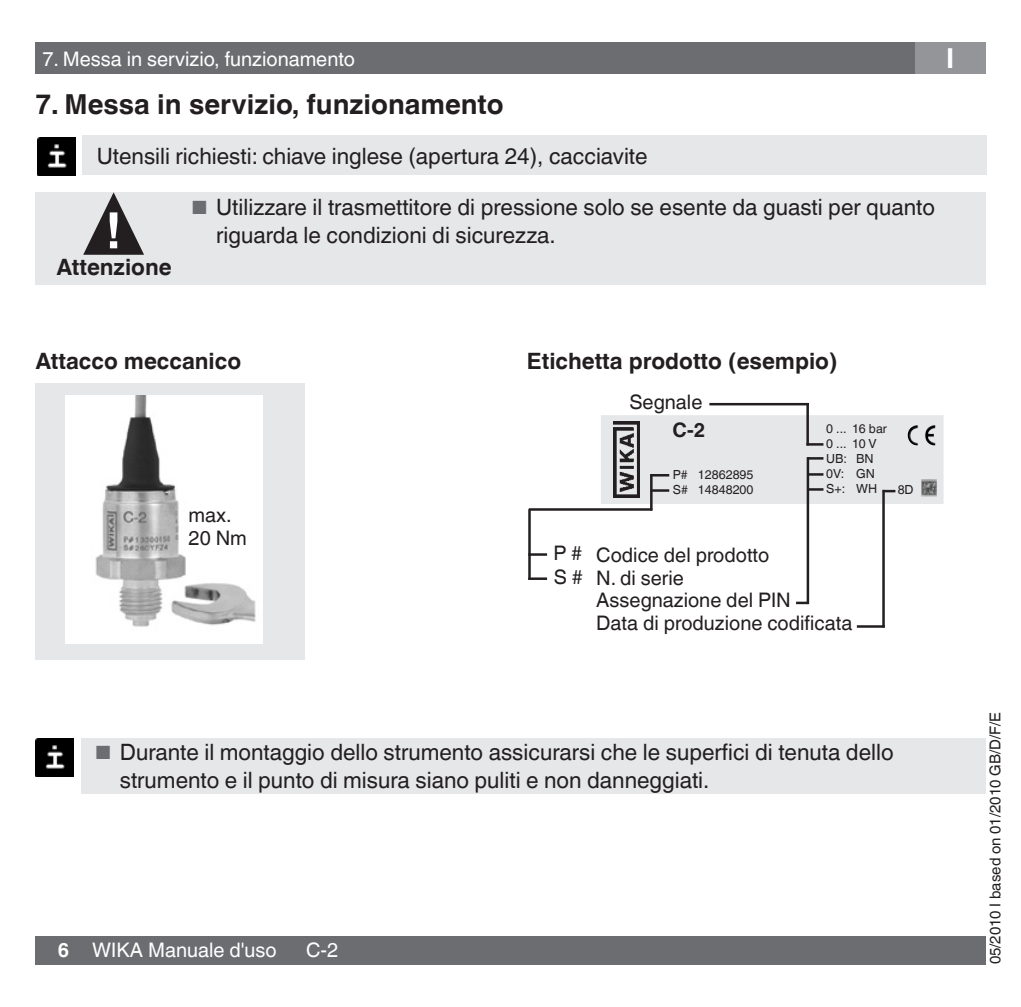
<style>
.page{position:relative;width:1021px;height:1007px;background:#fff}
.page>*{position:absolute;margin:0;border:0;box-sizing:border-box;transform-origin:0 0}
.t1{font:700 50px "Helvetica World";color:#fff}
.t2{font:700 27.5px "Helvetica World";color:#231f20}
.t3{font:700 27.5px "Helvetica World";color:#fff}
.t4{font:22.5px/27.5px "Helvetica World";color:#231f20}
.t5{font:700 22.5px "Helvetica World";color:#231f20}
.t6{font:20px/22.5px "Helvetica World";color:#231f20}
.t7{font:20px "Helvetica World";color:#fff}
.t8{font:700 20px "Helvetica World";color:#231f20}
.t9{font:15px "Helvetica World";color:#231f20}
.t10{font:12.5px/15px "Helvetica World";color:#231f20}
.s1{font-size:19.25px;color:#6c6d70}
.s2{font-weight:700}
</style>
<div class="page">
<div style="left:35px;top:42px;width:950px;height:32px;background:#6c6d70"></div>
<div style="left:35px;top:935px;width:950px;height:29px;background:#6c6d70"></div>
<div style="left:914px;top:42px;width:71px;height:32px;background:#939598"></div>
<div style="left:35px;top:383px;width:270px;height:277px;background:#e6e7e9"></div>
<div style="left:601px;top:415px;width:342px;height:88px;background:#e6e7e9"></div>
<img style="left:37px;top:137px;width:38px;height:38px">
<img style="left:35px;top:738px;width:39px;height:38px">
<img style="left:925px;top:425px;width:8px;height:14px">
<img style="left:613px;top:421px;width:26px;height:76px">
<img style="left:921px;top:480px;width:15px;height:16px">
<img style="left:66px;top:395px;width:196px;height:248px">
<div style="left:83px;top:136px;width:904px;height:39px;background:#e6e7e9"></div>
<div style="left:35px;top:192px;width:950px;height:92px;background:#e6e7e9"></div>
<div style="left:81px;top:738px;width:904px;height:55px;background:#e6e7e9"></div>
<hr style="left:856px;top:625px;width:28px;height:2px;background:#231f20">
<hr style="left:528px;top:509px;width:2px;height:70px;background:#231f20">
<svg style="left:652px;top:474px;width:17px;height:2px"></svg>
<hr style="left:528px;top:577px;width:19px;height:3px;background:#231f20">
<hr style="left:882px;top:490px;width:2px;height:137px;background:#231f20">
<hr style="left:806px;top:457px;width:3px;height:147px;background:#231f20">
<svg style="left:796px;top:601px;width:11px;height:3px"></svg>
<svg style="left:882px;top:490px;width:13px;height:2px"></svg>
<hr style="left:529px;top:508px;width:123px;height:2px;background:#231f20">
<hr style="left:650px;top:474px;width:2px;height:36px;background:#231f20">
<svg style="left:650px;top:489px;width:19px;height:2px"></svg>
<svg style="left:528px;top:553px;width:19px;height:2px"></svg>
<hr style="left:709px;top:403px;width:100px;height:2px;background:#231f20">
<hr style="left:806px;top:403px;width:3px;height:42px;background:#231f20">
<svg style="left:806px;top:443px;width:17px;height:2px"></svg>
<svg style="left:809px;top:473px;width:14px;height:2px"></svg>
<svg style="left:809px;top:457px;width:14px;height:2px"></svg>
<svg style="left:809px;top:488px;width:14px;height:2px"></svg>
<svg style="left:83px;top:192px;width:61px;height:63px"></svg>
<p class="t7" style="left:42px;top:47px;width:314px">7. Messa in servizio, funzionamento</p>
<p class="t3" style="left:946px;top:42px;width:10px">I</p>
<p class="t2" style="left:35px;top:89px;width:470px">7. Messa in servizio, funzionamento</p>
<p class="t4" style="left:97px;top:142px;width:552px">Utensili richiesti: chiave inglese (apertura 24), cacciavite</p>
<p class="t4" style="left:216px;top:194px;width:720px;text-indent:-25px"><span class="s1">■</span> Utilizzare il trasmettitore di pressione solo se esente da guasti per quanto riguarda le condizioni di sicurezza.</p>
<h1 class="t1" style="left:105px;top:202px;width:18px">!</h1>
<p class="t5" style="left:56px;top:254px;width:117px">Attenzione</p>
<p class="t5" style="left:35px;top:348px;width:207px">Attacco meccanico</p>
<p class="t5" style="left:527px;top:348px;width:312px">Etichetta prodotto (esempio)</p>
<p class="t6" style="left:188px;top:504px;width:60px">max.<br>20 Nm</p>
<p class="t6" style="left:629px;top:390px;width:75px">Segnale</p>
<p class="t8" style="left:672px;top:418px;width:34px">C-2</p>
<p class="t10" style="left:673px;top:467px;width:82px">P# 12862895<br>S# 14848200</p>
<p class="t10" style="left:826px;top:420px;width:62px">0 ... 16 bar<br>0 ... 10 V<br>UB: BN<br>0V: GN<br>S+: WH</p>
<p class="t10" style="left:897px;top:482px;width:17px">8D</p>
<p class="t6" style="left:553px;top:541px;width:31px;line-height:23.5px">P #<br>S #</p>
<p class="t6" style="left:596px;top:543px;width:257px">Codice del prodotto<br>N. di serie<br>Assegnazione del PIN<br>Data di produzione codificata</p>
<p class="t4" style="left:120px;top:738px;width:775px;text-indent:-25px"><span class="s1">■</span> Durante il montaggio dello strumento assicurarsi che le superfici di tenuta dello strumento e il punto di misura siano puliti e non danneggiati.</p>
<p class="t7" style="left:58px;top:938px;width:220px"><span class="s2">6</span> WIKA Manuale d'uso</p>
<p class="t7" style="left:306px;top:938px;width:34px">C-2</p>
<p class="t9" style="left:986px;top:964px;width:253px;rotate:-90deg">05/2010 I based on 01/2010 GB/D/F/E</p>
</div>
